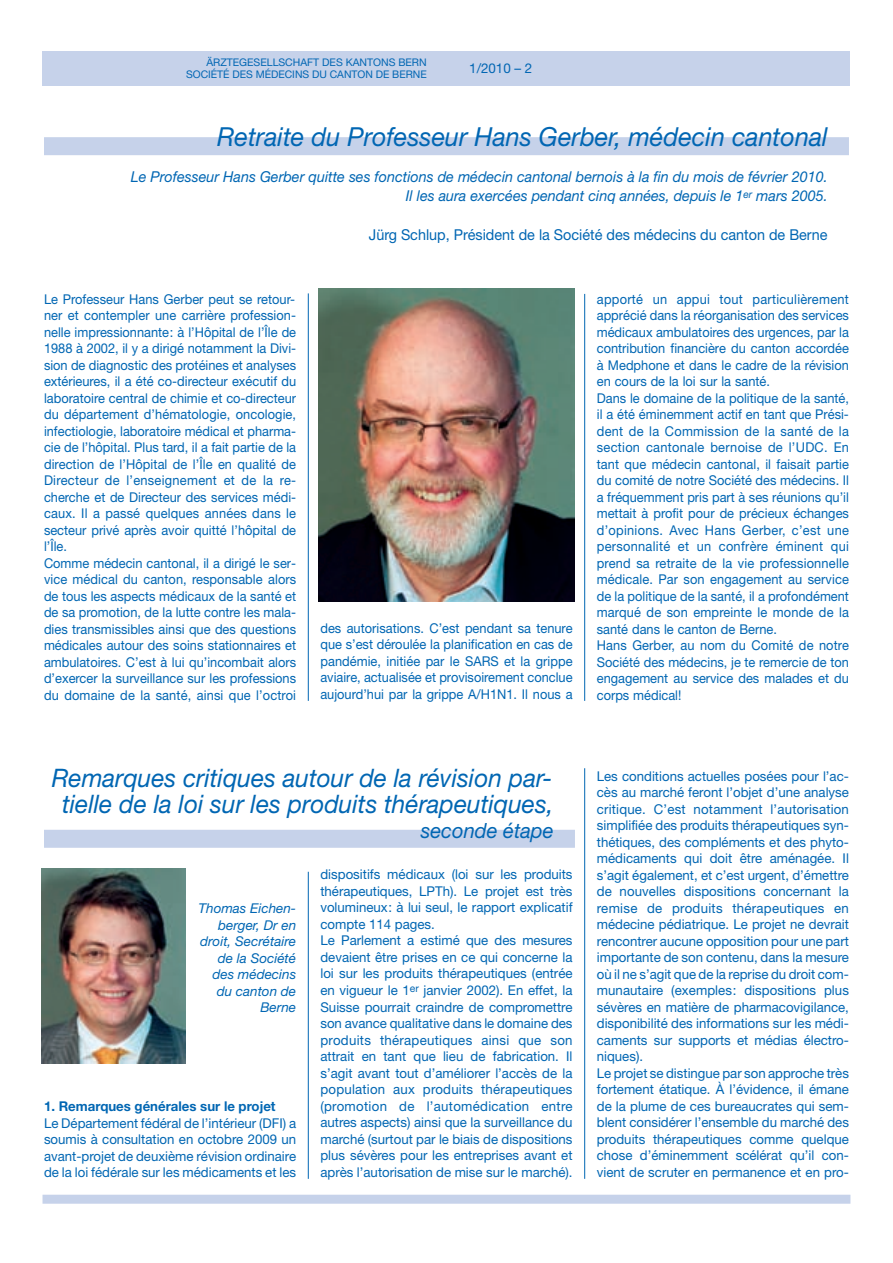
<style>
.page{position:relative;width:893px;height:1263px;background:#fff}
.page>*{position:absolute;margin:0;border:0;box-sizing:border-box;transform-origin:0 0}
.t1{font:italic 26.25px "Helvetica Neue";color:#0166b3;scale:.96 1}
.t2{font:italic 25.5px/25.5px "Helvetica Neue";color:#0166b3;text-align:center;scale:.96 1}
.t3{font:italic 21px "Helvetica Neue";color:#0166b3;scale:.96 1}
.t4{font:italic 15px/19.5px "Helvetica Neue";color:#0166b3;text-align:right;scale:.96 1}
.t5{font:15px "Helvetica Neue";color:#0166b3;scale:.96 1}
.t6{font:13.5px/16.5px "Helvetica Neue";color:#0166b3;scale:.95 1}
.t7{font:13.5px/16.5px "Helvetica Neue";color:#0166b3}
.t8{font:italic 13.5px/16.5px "Helvetica Neue";color:#0166b3;text-align:right}
.t9{font:700 13.5px "Helvetica Neue";color:#0166b3}
.t10{font:10.5px/12px "Helvetica Neue";color:#0166b3;text-align:right}
</style>
<div class="page">
<div style="left:44px;top:830px;width:531px;height:18px;background:#c6d2ea"></div>
<div style="left:43px;top:1195px;width:807px;height:9px;background:#c6d2ea"></div>
<div style="left:43px;top:51px;width:807px;height:34px;background:#c6d2ea"></div>
<hr style="left:308px;top:293px;width:1px;height:408px;background:#0166b3">
<hr style="left:584px;top:294px;width:1px;height:407px;background:#0166b3">
<div style="left:44px;top:137px;width:805px;height:18px;background:#c6d2ea"></div>
<img style="left:319px;top:289px;width:255px;height:313px">
<hr style="left:308px;top:872px;width:1px;height:307px;background:#0166b3">
<hr style="left:584px;top:768px;width:1px;height:411px;background:#0166b3">
<img style="left:41px;top:868px;width:145px;height:195px">
<p class="t10" style="left:186px;top:57px;width:242px">ÄRZTEGESELLSCHAFT DES KANTONS BERN<br>SOCIÉTÉ DES MÉDECINS DU CANTON DE BERNE</p>
<p class="t7" style="left:469px;top:62px;width:65px">1/2010 – 2</p>
<h1 class="t1" style="left:217px;top:127px;width:637px">Retraite du Professeur Hans Gerber, médecin cantonal</h1>
<p class="t4" style="left:131px;top:168px;width:727px">Le Professeur Hans Gerber quitte ses fonctions de médecin cantonal bernois à la fin du mois de février 2010.<br>Il les aura exercées pendant cinq années, depuis le 1<sup>er</sup> mars 2005.</p>
<p class="t5" style="left:369px;top:229px;width:479px">Jürg Schlup, Président de la Société des médecins du canton de Berne</p>
<p class="t6" style="left:44px;top:292px;width:267px">Le Professeur Hans Gerber peut se retour&shy;ner et contempler une carrière profession&shy;nelle impressionnante: à l’Hôpital de l’Île de 1988 à 2002, il y a dirigé notamment la Divi&shy;sion de diagnostic des protéines et analyses extérieures, il a été co-directeur exécutif du laboratoire central de chimie et co-directeur du département d’hématologie, oncologie, infectiologie, laboratoire médical et pharma&shy;cie de l’hôpital. Plus tard, il a fait partie de la direction de l’Hôpital de l’Île en qualité de Directeur de l’enseignement et de la re&shy;cherche et de Directeur des services médi&shy;caux. Il a passé quelques années dans le secteur privé après avoir quitté l’hôpital de l’Île.<br>Comme médecin cantonal, il a dirigé le ser&shy;vice médical du canton, responsable alors de tous les aspects médicaux de la santé et de sa promotion, de la lutte contre les mala&shy;dies transmissibles ainsi que des questions médicales autour des soins stationnaires et ambulatoires. C’est à lui qu’incombait alors d’exercer la surveillance sur les professions du domaine de la santé, ainsi que l’octroi</p>
<p class="t6" style="left:320px;top:621px;width:267px;text-align:justify">des autorisations. C’est pendant sa tenure que s’est déroulée la planification en cas de pandémie, initiée par le SARS et la grippe aviaire, actualisée et provisoirement conclue aujourd’hui par la grippe A/H1N1. Il nous a</p>
<p class="t6" style="left:597px;top:292px;width:267px">apporté un appui tout particulièrement apprécié dans la réorganisation des services médicaux ambulatoires des urgences, par la contribution financière du canton accordée à Medphone et dans le cadre de la révision en cours de la loi sur la santé.<br>Dans le domaine de la politique de la santé, il a été éminemment actif en tant que Prési&shy;dent de la Commission de la santé de la section cantonale bernoise de l’UDC. En tant que médecin cantonal, il faisait partie du comité de notre Société des médecins. Il a fréquemment pris part à ses réunions qu’il mettait à profit pour de précieux échanges d’opinions. Avec Hans Gerber, c’est une personnalité et un confrère éminent qui prend sa retraite de la vie professionnelle médicale. Par son engagement au service de la politique de la santé, il a profondément marqué de son empreinte le monde de la santé dans le canton de Berne.<br>Hans Gerber, au nom du Comité de notre Société des médecins, je te remercie de ton engagement au service des malades et du corps médical!</p>
<h2 class="t2" style="left:52px;top:768px;width:524px">Remarques critiques autour de la révision par&shy;tielle de la loi sur les produits thérapeutiques,</h2>
<h3 class="t3" style="left:421px;top:823px;width:140px">seconde étape</h3>
<p class="t8" style="left:198px;top:902px;width:99px">Thomas Eichen&shy;berger, Dr en droit, Secrétaire de la Société des médecins du canton de<br>Berne</p>
<p class="t9" style="left:44px;top:1102px;width:233px">1. Remarques générales sur le projet</p>
<p class="t7" style="left:44px;top:1116px;width:254px;text-align:justify">Le Département fédéral de l’intérieur (DFI) a soumis à consultation en octobre 2009 un avant-projet de deuxième révision ordinaire de la loi fédérale sur les médicaments et les</p>
<p class="t7" style="left:320px;top:868px;width:254px">dispositifs médicaux (loi sur les produits thérapeutiques, LPTh). Le projet est très volumineux: à lui seul, le rapport explicatif compte 114 pages.<br>Le Parlement a estimé que des mesures devaient être prises en ce qui concerne la loi sur les produits thérapeutiques (entrée en vigueur le 1<sup>er</sup> janvier 2002). En effet, la Suisse pourrait craindre de compromettre son avance qualitative dans le domaine des produits thérapeutiques ainsi que son attrait en tant que lieu de fabrication. Il s’agit avant tout d’améliorer l’accès de la population aux produits thérapeutiques (promotion de l’automédication entre autres aspects) ainsi que la surveillance du marché (surtout par le biais de dispositions plus sévères pour les entreprises avant et après l’autorisation de mise sur le marché).</p>
<p class="t7" style="left:597px;top:769px;width:254px">Les conditions actuelles posées pour l’ac&shy;cès au marché feront l’objet d’une analyse critique. C’est notamment l’autorisation simplifiée des produits thérapeutiques syn&shy;thétiques, des compléments et des phyto&shy;médicaments qui doit être aménagée. Il s’agit également, et c’est urgent, d’émettre de nouvelles dispositions concernant la remise de produits thérapeutiques en médecine pédiatrique. Le projet ne devrait rencontrer aucune opposition pour une part importante de son contenu, dans la mesure où il ne s’agit que de la reprise du droit com&shy;munautaire (exemples: dispositions plus sévères en matière de pharmacovigilance, disponibilité des informations sur les médi&shy;caments sur supports et médias électro&shy;niques).<br>Le projet se distingue par son approche très fortement étatique. À l’évidence, il émane de la plume de ces bureaucrates qui sem&shy;blent considérer l’ensemble du marché des produits thérapeutiques comme quelque chose d’éminemment scélérat qu’il con&shy;vient de scruter en permanence et en pro-</p>
</div>
